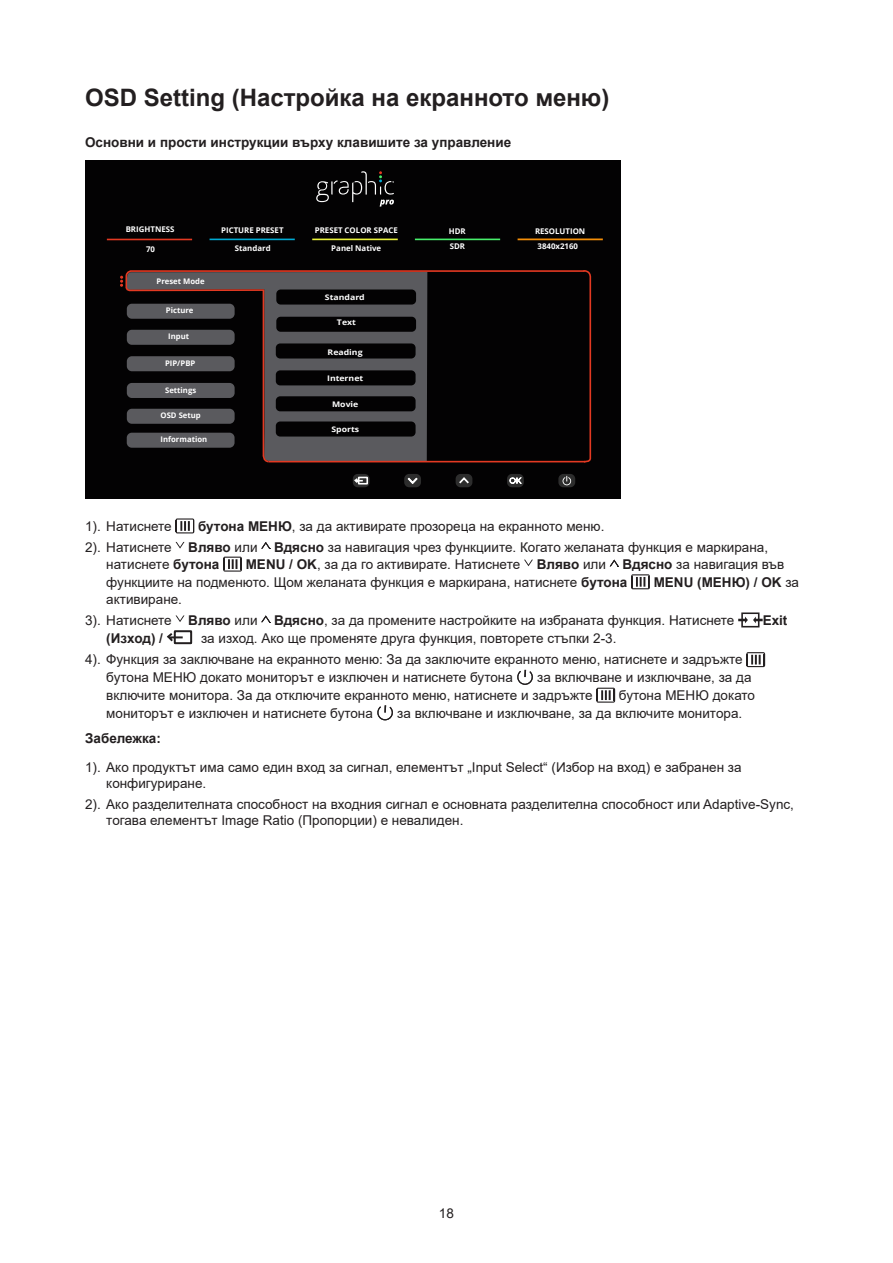
<style>
.page{position:relative;width:893px;height:1263px;background:#fff}
.page>*{position:absolute;margin:0;border:0;box-sizing:border-box;transform-origin:0 0}
.Heading_2{font:700 24px "Arial";color:#231f20}
.t1{font:13.5px/17.7px "Arial";color:#231f20}
.content_bold{font:700 13.5px "Arial";color:#231f20}
.t2{font:700 7.8px/15.1px "Open Sans";color:#fff}
.t3{font:700 7.65px "Open Sans";color:#fff}
.t4{font:700 7.65px "Open Sans";color:#fff;scale:1.13 1}
.s1{font-weight:700}
.s2{font-weight:400}
</style>
<div class="page">
<div style="left:85px;top:160px;width:536px;height:338px;background:#030203"></div>
<hr style="left:107px;top:239px;width:85px;height:1px;background:#e33922">
<hr style="left:210px;top:239px;width:85px;height:1px;background:#00aad3">
<hr style="left:415px;top:239px;width:85px;height:1px;background:#48ef6c">
<hr style="left:312px;top:239px;width:86px;height:1px;background:#e9f23b">
<hr style="left:518px;top:238px;width:85px;height:2px;background:#f48e08">
<div style="left:456px;top:474px;width:16px;height:13px;background:#2d2d2d;border-radius:5px"></div>
<svg style="left:459px;top:477px;width:10px;height:7px"></svg>
<div style="left:507px;top:474px;width:17px;height:13px;background:#2d2d2d;border-radius:5px"></div>
<svg style="left:509px;top:477px;width:13px;height:7px"></svg>
<svg style="left:558px;top:474px;width:17px;height:13px"></svg>
<svg style="left:562px;top:476px;width:9px;height:9px"></svg>
<svg style="left:353px;top:474px;width:17px;height:13px"></svg>
<div style="left:358px;top:477px;width:10px;height:7px;border:2px solid #fff"></div>
<svg style="left:353px;top:476px;width:11px;height:9px"></svg>
<svg style="left:404px;top:474px;width:17px;height:13px"></svg>
<svg style="left:406px;top:476px;width:13px;height:9px"></svg>
<svg style="left:316px;top:171px;width:78px;height:36px"></svg>
<svg style="left:120px;top:270px;width:471px;height:193px"></svg>
<svg style="left:176px;top:518px;width:18px;height:15px"></svg>
<svg style="left:176px;top:542px;width:8px;height:7px"></svg>
<svg style="left:261px;top:542px;width:9px;height:7px"></svg>
<svg style="left:223px;top:557px;width:19px;height:15px"></svg>
<svg style="left:524px;top:560px;width:9px;height:6px"></svg>
<svg style="left:610px;top:560px;width:9px;height:6px"></svg>
<svg style="left:631px;top:574px;width:19px;height:15px"></svg>
<svg style="left:176px;top:615px;width:8px;height:7px"></svg>
<svg style="left:261px;top:615px;width:9px;height:7px"></svg>
<svg style="left:738px;top:612px;width:25px;height:15px"></svg>
<div style="left:174px;top:630px;width:18px;height:14px;border:2px solid #231f20"></div>
<svg style="left:167px;top:631px;width:18px;height:12px"></svg>
<svg style="left:746px;top:652px;width:19px;height:15px"></svg>
<svg style="left:517px;top:670px;width:16px;height:15px"></svg>
<svg style="left:596px;top:688px;width:19px;height:15px"></svg>
<svg style="left:377px;top:705px;width:16px;height:15px"></svg>
<p class="Heading_2" style="left:85px;top:80px;width:526px">OSD Setting (Настройка на екранното меню)</p>
<p class="content_bold" style="left:85px;top:132px;width:428px">Основни и прости инструкции върху клавишите за управление</p>
<p class="t2" style="left:126px;top:222px;width:50px">BRIGHTNESS</p>
<p class="t2" style="left:146px;top:241px;width:10px">70</p>
<p class="t3" style="left:157px;top:276px;width:50px">Preset Mode</p>
<p class="t3" style="left:166px;top:305px;width:29px">Picture</p>
<p class="t3" style="left:168px;top:331px;width:22px">Input</p>
<p class="t3" style="left:165px;top:358px;width:32px">PIP/PBP</p>
<p class="t3" style="left:165px;top:384px;width:33px">Settings</p>
<p class="t3" style="left:161px;top:410px;width:42px">OSD Setup</p>
<p class="t3" style="left:161px;top:434px;width:48px">Information</p>
<p class="t2" style="left:221px;top:222px;width:64px">PICTURE PRESET</p>
<p class="t2" style="left:235px;top:240px;width:37px">Standard</p>
<p class="t2" style="left:315px;top:222px;width:85px">PRESET COLOR SPACE</p>
<p class="t2" style="left:331px;top:240px;width:51px">Panel Native</p>
<p class="t4" style="left:325px;top:292px;width:37px">Standard</p>
<p class="t4" style="left:337px;top:317px;width:18px">Text</p>
<p class="t4" style="left:328px;top:347px;width:32px">Reading</p>
<p class="t4" style="left:327px;top:373px;width:34px">Internet</p>
<p class="t4" style="left:332px;top:398px;width:25px">Movie</p>
<p class="t4" style="left:331px;top:424px;width:26px">Sports</p>
<p class="t2" style="left:449px;top:224px;width:18px">HDR<br>SDR</p>
<p class="t2" style="left:538px;top:224px;width:49px;text-indent:-3px">RESOLUTION<br>3840x2160</p>
<p class="t1" style="left:85px;top:517px;width:88px">1). Натиснете</p>
<p class="t1" style="left:198px;top:517px;width:408px"><span class="s1">бутона МЕНЮ</span>, за да активирате прозореца на екранното меню.</p>
<p class="t1" style="left:106px;top:539px;width:663px;line-height:17px;text-indent:-21px">2). Натиснете <span class="s1">Вляво</span> или <span class="s1">Вдясно</span> за навигация чрез функциите. Когато желаната функция е маркирана, натиснете <span class="s1">бутона</span></p>
<p class="t1" style="left:106px;top:555px;width:679px;text-indent:139px"><span class="s1">MENU / OK</span>, за да го активирате. Натиснете <span class="s1">Вляво</span> или <span class="s1">Вдясно</span> за навигация във функциите на подменюто. Щом желаната функция е маркирана, натиснете <span class="s1">бутона</span></p>
<p class="content_bold" style="left:654px;top:572px;width:147px">MENU (МЕНЮ) / OK <span class="s2">за</span></p>
<p class="t1" style="left:106px;top:590px;width:77px">активиране.</p>
<p class="t1" style="left:85px;top:611px;width:651px">3). Натиснете <span class="s1">Вляво</span> или <span class="s1">Вдясно</span>, за да промените настройките на избраната функция. Натиснете</p>
<p class="content_bold" style="left:763px;top:610px;width:26px">Exit</p>
<p class="content_bold" style="left:106px;top:628px;width:58px">(Изход) /</p>
<p class="t1" style="left:201px;top:629px;width:417px">за изход. Ако ще променяте друга функция, повторете стъпки 2-3.</p>
<p class="t1" style="left:106px;top:651px;width:638px;text-indent:-21px">4). Функция за заключване на екранното меню: За да заключите екранното меню, натиснете и задръжте бутона МЕНЮ докато мониторът е изключен и натиснете бутона</p>
<p class="t1" style="left:106px;top:668px;width:647px;text-indent:431px">за включване и изключване, за да включите монитора. За да отключите екранното меню, натиснете и задръжте</p>
<p class="t1" style="left:619px;top:686px;width:138px">бутона МЕНЮ докато</p>
<p class="t1" style="left:106px;top:704px;width:268px">мониторът е изключен и натиснете бутона</p>
<p class="t1" style="left:397px;top:704px;width:346px">за включване и изключване, за да включите монитора.</p>
<p class="content_bold" style="left:85px;top:729px;width:77px">Забележка:</p>
<p class="t1" style="left:106px;top:759px;width:637px;line-height:16.2px;text-indent:-21px">1). Ако продуктът има само един вход за сигнал, елементът „Input Select“ (Избор на вход) е забранен за конфигуриране.</p>
<p class="t1" style="left:106px;top:796px;width:689px;line-height:16.2px;text-indent:-21px">2). Ако разделителната способност на входния сигнал е основната разделителна способност или Adaptive-Sync, тогава елементът Image Ratio (Пропорции) е невалиден.</p>
<p class="t1" style="left:439px;top:1204px;width:17px">18</p>
</div>
